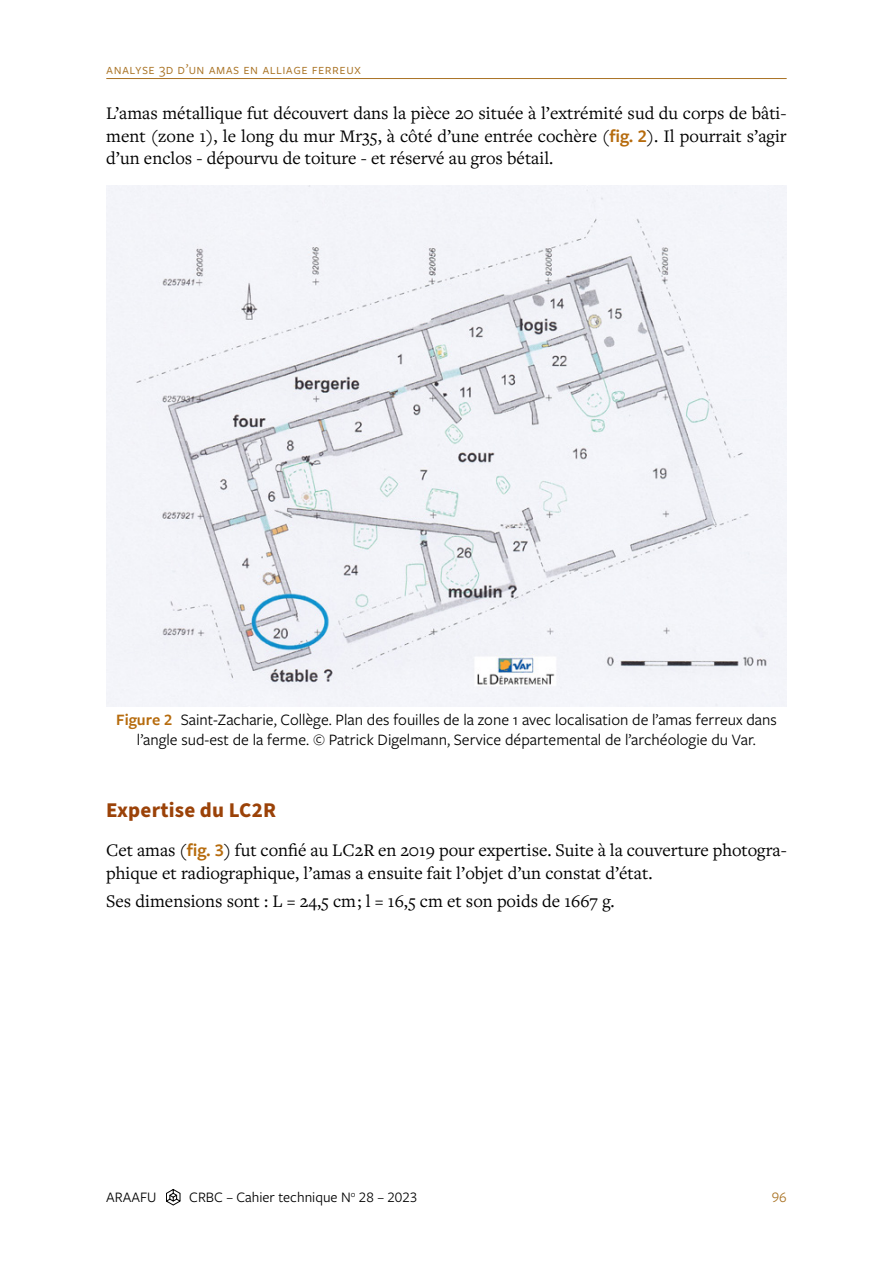
<style>
.page{position:relative;width:893px;height:1263px;background:#fff}
.page>*{position:absolute;margin:0;border:0;box-sizing:border-box;transform-origin:0 0}
.t1{font:700 21px "Source Sans Pro";letter-spacing:.01em;color:#9b4208}
.t2{font:18.3px/22.5px "Freight Text Pro";color:#000;text-align:justify}
.t3{font:16.5px/19.5px "Freight Sans Pro";color:#000;text-align:center}
.t4{font:15px "Freight Sans Pro";letter-spacing:.025em;color:#a97223}
.t5{font:15px "Freight Sans Pro";color:#000}
.s1{font-family:"Freight Sans Pro";font-weight:600;color:#b66b0d}
.s2{font-weight:600;color:#b66b0d}
</style>
<div class="page">
<hr style="left:106px;top:78px;width:681px;height:1px;background:#a97223">
<svg style="left:166px;top:1189px;width:14px;height:16px"></svg>
<img style="left:106px;top:185px;width:681px;height:522px">
<p class="t4" style="left:106px;top:59px;width:256px">analyse 3d d’un amas en alliage ferreux</p>
<p class="t2" style="left:106px;top:101px;width:682px">L’amas métallique fut découvert dans la pièce 20 située à l’extrémité sud du corps de bâti&shy;ment (zone 1), le long du mur Mr35, à côté d’une entrée cochère (<span class="s1">fig. 2</span>). Il pourrait s’agir d’un enclos - dépourvu de toiture - et réservé au gros bétail.</p>
<p class="t3" style="left:116px;top:710px;width:662px"><span class="s2">Figure 2</span> Saint-Zacharie, Collège. Plan des fouilles de la zone 1 avec localisation de l’amas ferreux dans l’angle sud-est de la ferme. © Patrick Digelmann, Service départemental de l’archéologie du Var.</p>
<p class="t1" style="left:106px;top:796px;width:171px">Expertise du LC2R</p>
<p class="t2" style="left:106px;top:839px;width:682px">Cet amas (<span class="s1">fig. 3</span>) fut confié au LC2R en 2019 pour expertise. Suite à la couverture photogra&shy;phique et radiographique, l’amas a ensuite fait l’objet d’un constat d’état.</p>
<p class="t2" style="left:106px;top:889px;width:510px">Ses dimensions sont : L = 24,5 cm ; l = 16,5 cm et son poids de 1667 g.</p>
<p class="t5" style="left:106px;top:1187px;width:52px">ARAAFU</p>
<p class="t5" style="left:189px;top:1187px;width:230px">CRBC – Cahier technique N<sup>o</sup> 28 – 2023</p>
<p class="t4" style="left:772px;top:1187px;width:16px">96</p>
</div>
